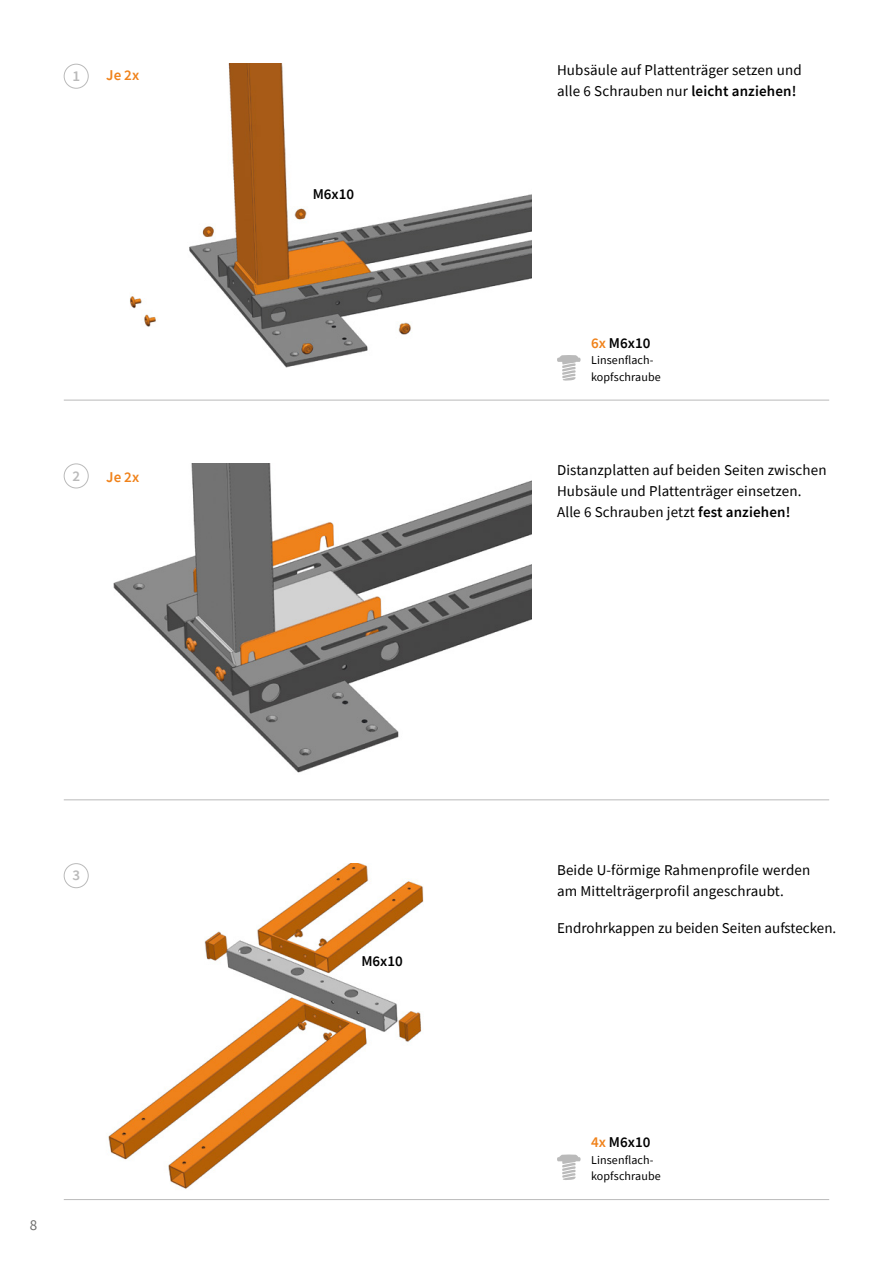
<style>
.page{position:relative;width:893px;height:1263px;background:#fff}
.page>*{position:absolute;margin:0;border:0;box-sizing:border-box;transform-origin:0 0}
.t1{font:15px/21px "Source Sans Pro";letter-spacing:.01em;color:#000}
.t2{font:600 15px "Source Sans Pro";color:#000}
.t3{font:600 15px "Source Sans Pro";color:#f0821a}
.t4{font:600 15px "Source Sans Pro";color:#bababa}
.t5{font:15px "Source Sans Pro";color:#6d6d6c}
.t6{font:12px/16.5px "Source Sans Pro";letter-spacing:.01em;color:#000}
.s1{font-weight:600}
.s2{color:#f0821a}
</style>
<div class="page">
<img style="left:84px;top:64px;width:447px;height:336px">
<img style="left:80px;top:863px;width:344px;height:326px">
<img style="left:113px;top:463px;width:418px;height:310px">
<div style="left:64px;top:64px;width:24px;height:24px;background:#fff;border-radius:50%"></div>
<div style="left:64px;top:64px;width:25px;height:25px;border:1px solid #bababa;border-radius:50%"></div>
<div style="left:64px;top:463px;width:25px;height:25px;border:1px solid #bababa;border-radius:50%"></div>
<div style="left:64px;top:864px;width:24px;height:24px;background:#fff;border-radius:50%"></div>
<div style="left:64px;top:863px;width:25px;height:25px;border:1px solid #bababa;border-radius:50%"></div>
<hr style="left:64px;top:400px;width:765px;height:1px;background:#bababa">
<hr style="left:64px;top:799px;width:765px;height:1px;background:#bababa">
<hr style="left:64px;top:1199px;width:765px;height:1px;background:#bababa">
<svg style="left:557px;top:355px;width:24px;height:26px"></svg>
<svg style="left:557px;top:1154px;width:24px;height:26px"></svg>
<p class="t4" style="left:72px;top:66px;width:9px">1</p>
<p class="t3" style="left:106px;top:65px;width:34px">Je 2x</p>
<p class="t4" style="left:72px;top:466px;width:9px">2</p>
<p class="t3" style="left:106px;top:467px;width:34px">Je 2x</p>
<p class="t4" style="left:72px;top:865px;width:9px">3</p>
<p class="t5" style="left:30px;top:1215px;width:9px">8</p>
<p class="t2" style="left:313px;top:184px;width:43px">M6x10</p>
<p class="t2" style="left:361px;top:951px;width:43px">M6x10</p>
<p class="t1" style="left:557px;top:59px;width:246px">Hubsäule auf Plattenträger setzen und alle 6 Schrauben nur <span class="s1">leicht anziehen!</span></p>
<p class="t2" style="left:591px;top:333px;width:61px"><span class="s2">6x</span> M6x10</p>
<p class="t6" style="left:591px;top:352px;width:71px">Linsenflach&shy;kopfschraube</p>
<p class="t1" style="left:557px;top:459px;width:271px">Distanzplatten auf beiden Seiten zwischen<br>Hubsäule und Plattenträger einsetzen.<br>Alle 6 Schrauben jetzt <span class="s1">fest anziehen!</span></p>
<p class="t1" style="left:557px;top:859px;width:255px">Beide U-förmige Rahmenprofile werden am Mittelträgerprofil angeschraubt.</p>
<p class="t1" style="left:557px;top:917px;width:281px">Endrohrkappen zu beiden Seiten aufstecken.</p>
<p class="t2" style="left:591px;top:1132px;width:61px"><span class="s2">4x</span> M6x10</p>
<p class="t6" style="left:591px;top:1151px;width:71px">Linsenflach&shy;kopfschraube</p>
</div>
